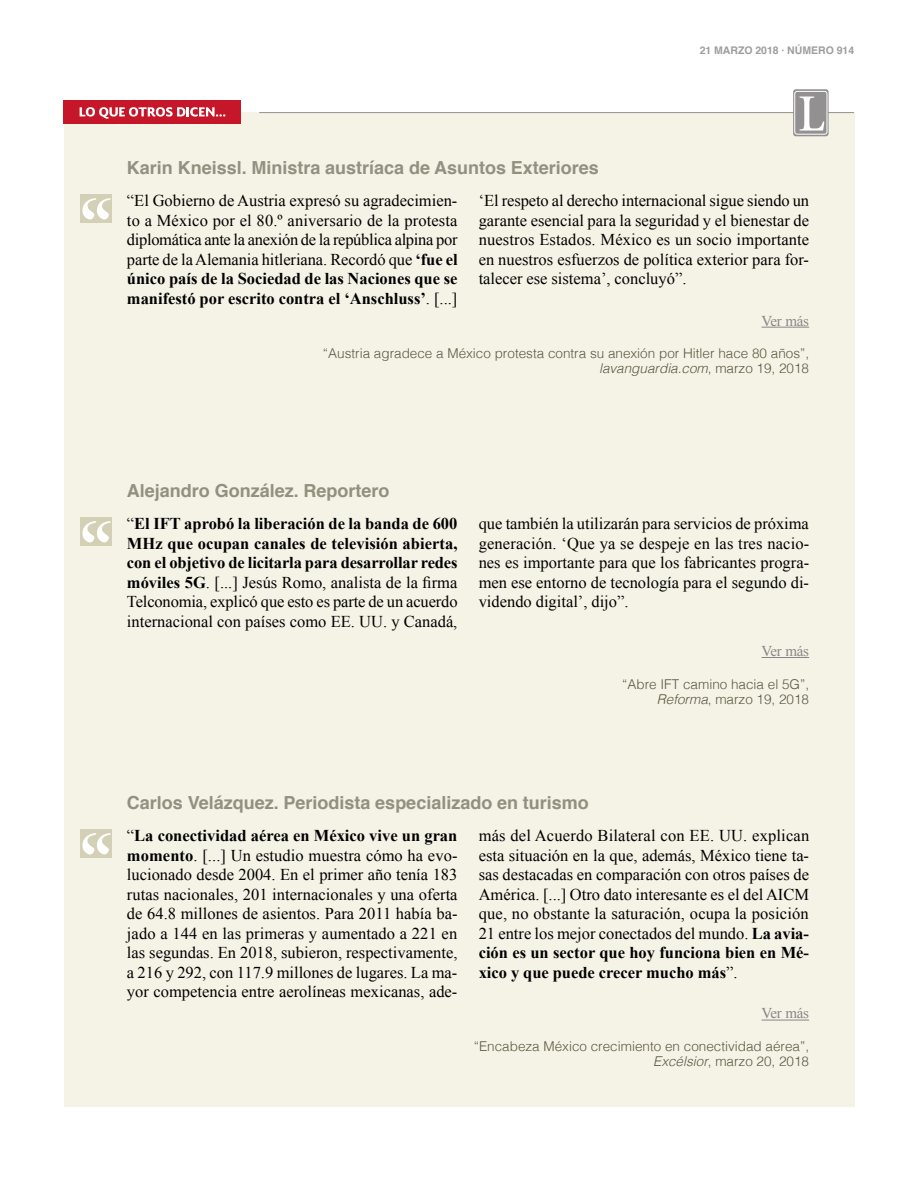
<style>
.page{position:relative;width:918px;height:1188px;background:#fff}
.page>*{position:absolute;margin:0;border:0;box-sizing:border-box;transform-origin:0 0}
.t1{font:700 18px "Helvetica";color:#92907e}
.t2{font:16.5px/19.5px "Times New Roman";color:#000;text-align:justify}
.t3{font:700 16.5px/19.5px "Times New Roman";letter-spacing:-.005em;color:#000;text-align:justify}
.t4{font:15px "Times New Roman";letter-spacing:-.015em;color:#878787}
.t5{font:300 13.5px/15px "Helvetica";color:#5b5940;text-align:right}
.t6{font:700 10.5px "Helvetica";color:#9d9d9c}
.s1{font-weight:700}
.s2{font-style:italic}
.s3{font-weight:400}
</style>
<div class="page">
<div style="left:64px;top:113px;width:790px;height:994px;background:#f5f3e6"></div>
<div style="left:64px;top:101px;width:177px;height:23px;background:#c61629"></div>
<svg style="left:80px;top:107px;width:145px;height:12px"></svg>
<hr style="left:259px;top:112px;width:547px;height:1px;background:#939091">
<hr style="left:820px;top:112px;width:34px;height:1px;background:#939091">
<svg style="left:793px;top:89px;width:36px;height:47px"></svg>
<div style="left:794px;top:91px;width:33px;height:44px;border:1px solid #fff;border-radius:3px"></div>
<svg style="left:800px;top:97px;width:24px;height:34px"></svg>
<div style="left:80px;top:830px;width:32px;height:28px;background:#d4d0b5"></div>
<svg style="left:82px;top:833px;width:29px;height:21px"></svg>
<hr style="left:762px;top:1020px;width:47px;height:1px;background:#878787">
<div style="left:80px;top:518px;width:32px;height:28px;background:#d4d0b5"></div>
<svg style="left:82px;top:521px;width:29px;height:21px"></svg>
<hr style="left:762px;top:657px;width:47px;height:1px;background:#878787">
<div style="left:80px;top:195px;width:32px;height:28px;background:#d4d0b5"></div>
<svg style="left:82px;top:198px;width:29px;height:22px"></svg>
<hr style="left:762px;top:327px;width:47px;height:1px;background:#878787">
<p class="t1" style="left:127px;top:153px;width:473px">Karin Kneissl. Ministra austríaca de Asuntos Exteriores</p>
<p class="t6" style="left:700px;top:42px;width:156px">21 MARZO 2018 · NÚMERO 914</p>
<p class="t2" style="left:127px;top:191px;width:332px">“El Gobierno de Austria expresó su agradecimien&shy;to a México por el 80.º aniversario de la protesta diplomática ante la anexión de la república alpina por parte de la Alemania hitleriana. Recordó que <span class="s1">‘fue el único país de la Sociedad de las Naciones que se manifestó por escrito contra el ‘Anschluss’</span>. [...]</p>
<p class="t2" style="left:479px;top:191px;width:332px">‘El respeto al derecho internacional sigue siendo un garante esencial para la seguridad y el bienestar de nuestros Estados. México es un socio importante en nuestros esfuerzos de política exterior para for&shy;talecer ese sistema’, concluyó”.</p>
<p class="t4" style="left:762px;top:310px;width:49px">Ver más</p>
<p class="t5" style="left:323px;top:345px;width:488px">“Austria agradece a México protesta contra su anexión por Hitler hace 80 años”, <span class="s2">lavanguardia.com</span>, marzo 19, 2018</p>
<p class="t1" style="left:127px;top:476px;width:264px">Alejandro González. Reportero</p>
<p class="t3" style="left:127px;top:513px;width:332px"><span class="s3">“</span>El IFT aprobó la liberación de la banda de 600<br>MHz que ocupan canales de televisión abierta, con el objetivo de licitarla para desarrollar redes móviles 5G<span class="s3">. [...] Jesús Romo, analista de la firma Telconomia, explicó que esto es parte de un acuerdo internacional con países como EE. UU. y Canadá,</span></p>
<p class="t2" style="left:479px;top:514px;width:332px">que también la utilizarán para servicios de próxima generación. ‘Que ya se despeje en las tres nacio&shy;nes es importante para que los fabricantes progra&shy;men ese entorno de tecnología para el segundo di&shy;videndo digital’, dijo”.</p>
<p class="t4" style="left:762px;top:641px;width:49px">Ver más</p>
<p class="t5" style="left:622px;top:676px;width:188px">“Abre IFT camino hacia el 5G”,<br><span class="s2">Reforma</span>, marzo 19, 2018</p>
<p class="t1" style="left:127px;top:788px;width:463px">Carlos Velázquez. Periodista especializado en turismo</p>
<p class="t2" style="left:127px;top:826px;width:332px">“<span class="s1">La conectividad aérea en México vive un gran momento</span>. [...] Un estudio muestra cómo ha evo&shy;lucionado desde 2004. En el primer año tenía 183 rutas nacionales, 201 internacionales y una oferta de 64.8 millones de asientos. Para 2011 había ba&shy;jado a 144 en las primeras y aumentado a 221 en las segundas. En 2018, subieron, respectivamente, a 216 y 292, con 117.9 millones de lugares. La ma&shy;yor competencia entre aerolíneas mexicanas, ade-</p>
<p class="t2" style="left:479px;top:826px;width:332px">más del Acuerdo Bilateral con EE. UU. explican esta situación en la que, además, México tiene ta&shy;sas destacadas en comparación con otros países de América. [...] Otro dato interesante es el del AICM que, no obstante la saturación, ocupa la posición 21 entre los mejor conectados del mundo. <span class="s1">La avia&shy;ción es un sector que hoy funciona bien en Mé&shy;xico y que puede crecer mucho más</span>”.</p>
<p class="t4" style="left:762px;top:1003px;width:49px">Ver más</p>
<p class="t5" style="left:474px;top:1038px;width:337px">“Encabeza México crecimiento en conectividad aérea”,<br><span class="s2">Excélsior</span>, marzo 20, 2018</p>
</div>
